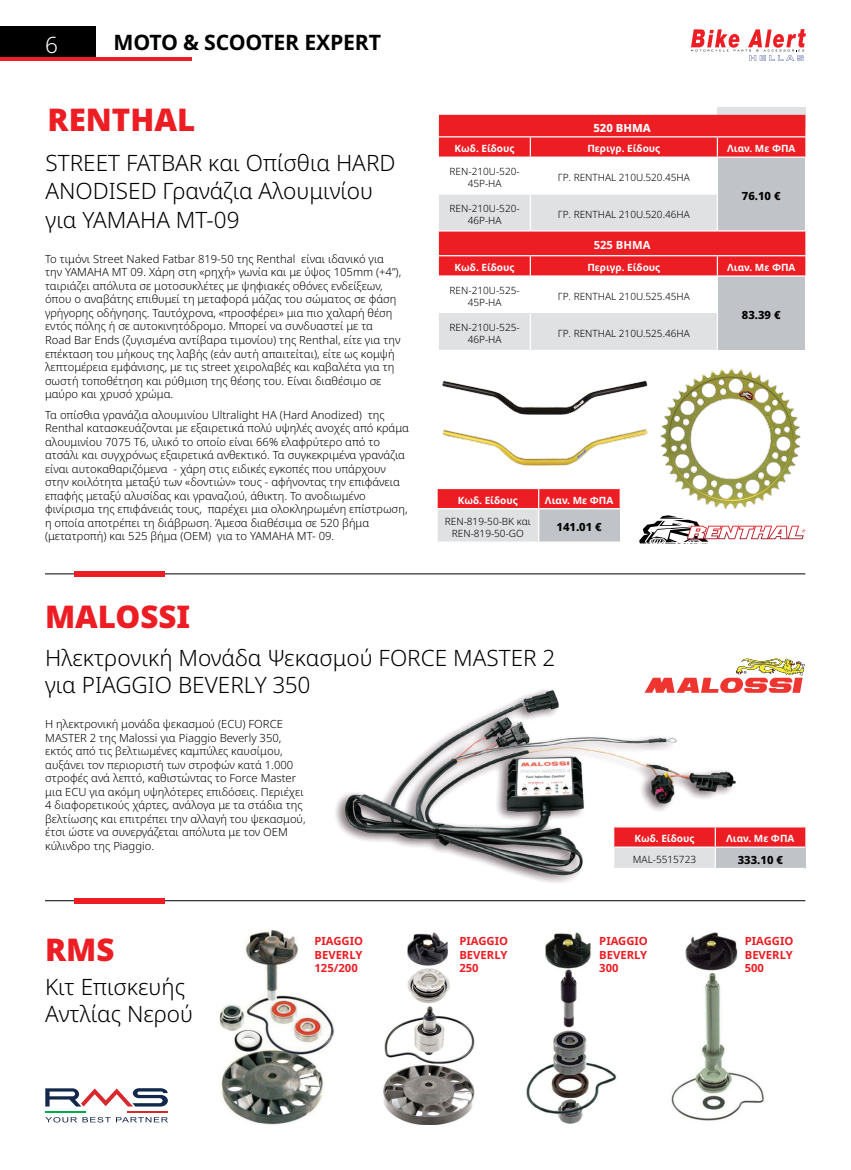
<style>
.page{position:relative;width:851px;height:1170px;background:#fff}
.page>*{position:absolute;margin:0;border:0;box-sizing:border-box;transform-origin:0 0}
.t1{font:900 31.25px "Noto Sans";color:#ed1d24}
.t2{font:300 22.5px/28.8px "Noto Sans";color:#000}
.t3{font:300 22.5px "Noto Sans";color:#fff}
.t4{font:700 21.25px "Noto Sans";letter-spacing:-.01em;color:#000}
.t5{font:300 11.25px/13.5px "Noto Sans";color:#000}
.t6{font:700 11.25px/13.5px "Noto Sans";color:#ed1d24;text-align:justify}
.t7{font:800 11.25px "Noto Sans";color:#000}
.t8{font:800 11.25px "Noto Sans";color:#fff}
.t9{font:700 11.25px "Noto Sans";color:#fff}
.t10{font:300 10px/12px "Noto Sans";color:#000;text-align:center}
.t11{font:700 10px "Noto Sans";color:#fff}
</style>
<div class="page">
<img style="left:335px;top:689px;width:423px;height:194px">
<hr style="left:45px;top:573px;width:760px;height:1px;background:#000">
<div style="left:74px;top:571px;width:90px;height:5px;background:#ed1d24"></div>
<hr style="left:45px;top:900px;width:760px;height:1px;background:#000">
<div style="left:74px;top:897px;width:90px;height:6px;background:#ed1d24"></div>
<svg style="left:639px;top:515px;width:166px;height:28px"></svg>
<img style="left:660px;top:368px;width:141px;height:141px">
<img style="left:442px;top:380px;width:206px;height:35px">
<img style="left:442px;top:429px;width:206px;height:37px">
<div style="left:437px;top:508px;width:101px;height:34px;background:#e0e1e3"></div>
<div style="left:538px;top:508px;width:81px;height:34px;background:#c0c3c7"></div>
<svg style="left:437px;top:488px;width:182px;height:20px;background:#ee2b32"></svg>
<hr style="left:436px;top:508px;width:102px;height:1px;background:#fff">
<hr style="left:538px;top:508px;width:81px;height:1px;background:#fff">
<hr style="left:538px;top:509px;width:1px;height:32px;background:#fff">
<hr style="left:436px;top:541px;width:102px;height:1px;background:#fff">
<hr style="left:538px;top:541px;width:81px;height:1px;background:#fff">
<div style="left:717px;top:107px;width:88px;height:22px;background:#e0e1e3"></div>
<div style="left:439px;top:115px;width:366px;height:21px;background:#ed1d24"></div>
<div style="left:717px;top:137px;width:88px;height:138px;background:#ed1d24"></div>
<div style="left:717px;top:157px;width:88px;height:74px;background:#c0c3c7"></div>
<svg style="left:439px;top:195px;width:278px;height:155px;background:#e3b0b4"></svg>
<div style="left:717px;top:276px;width:88px;height:74px;background:#c0c3c7"></div>
<div style="left:439px;top:137px;width:279px;height:19px;background:#ed1d24"></div>
<hr style="left:717px;top:156px;width:88px;height:2px;background:#fff">
<hr style="left:716px;top:158px;width:2px;height:35px;background:#fff">
<hr style="left:530px;top:193px;width:188px;height:2px;background:#fff">
<hr style="left:529px;top:195px;width:2px;height:35px;background:#fff">
<hr style="left:716px;top:195px;width:2px;height:35px;background:#fff">
<hr style="left:439px;top:230px;width:91px;height:1px;background:#fff">
<hr style="left:530px;top:230px;width:187px;height:1px;background:#fff">
<hr style="left:717px;top:230px;width:88px;height:1px;background:#fff">
<hr style="left:439px;top:255px;width:91px;height:1px;background:#fff">
<hr style="left:530px;top:255px;width:187px;height:1px;background:#fff">
<hr style="left:717px;top:255px;width:88px;height:1px;background:#fff">
<svg style="left:439px;top:256px;width:279px;height:57px"></svg>
<hr style="left:439px;top:275px;width:91px;height:1px;background:#fff">
<hr style="left:530px;top:275px;width:187px;height:1px;background:#fff">
<hr style="left:529px;top:276px;width:2px;height:37px;background:#fff">
<hr style="left:717px;top:275px;width:88px;height:1px;background:#fff">
<hr style="left:716px;top:276px;width:2px;height:37px;background:#fff">
<hr style="left:529px;top:313px;width:2px;height:37px;background:#fff">
<hr style="left:716px;top:313px;width:2px;height:37px;background:#fff">
<svg style="left:644px;top:658px;width:160px;height:34px"></svg>
<svg style="left:613px;top:826px;width:192px;height:41px;background:#e18287"></svg>
<hr style="left:613px;top:867px;width:102px;height:2px;background:#fff">
<hr style="left:715px;top:867px;width:90px;height:2px;background:#fff">
<img style="left:219px;top:930px;width:116px;height:194px">
<img style="left:383px;top:932px;width:92px;height:192px">
<img style="left:526px;top:932px;width:91px;height:192px">
<img style="left:671px;top:932px;width:93px;height:189px">
<hr style="left:127px;top:1110px;width:41px;height:2px;background:#d7282e">
<hr style="left:45px;top:1110px;width:41px;height:2px;background:#00ab4f">
<svg style="left:45px;top:1088px;width:123px;height:18px"></svg>
<svg style="left:45px;top:1117px;width:123px;height:5px"></svg>
<div style="left:0;top:26px;width:96px;height:33px;background:#000"></div>
<hr style="left:0;top:58px;width:191px;height:3px;background:#ed1d24">
<svg style="left:691px;top:29px;width:114px;height:32px"></svg>
<h2 class="t3" style="left:45px;top:32px;width:14px">6</h2>
<h3 class="t4" style="left:114px;top:31px;width:269px">MOTO &amp; SCOOTER EXPERT</h3>
<h1 class="t1" style="left:48px;top:101px;width:149px">RENTHAL</h1>
<h2 class="t2" style="left:46px;top:148px;width:351px">STREET FATBAR και Οπίσθια HARD<br>ANODISED Γρανάζια Αλουμινίου για ΥΑMAHA MT-09</h2>
<p class="t5" style="left:45px;top:252px;width:357px">Το τιμόνι Street Naked Fatbar 819-50 της Renthal είναι ιδανικό για την YAMAHA MT 09. Χάρη στη «ρηχή» γωνία και με ύψος 105mm (+4”), ταιριάζει απόλυτα σε μοτοσυκλέτες με ψηφιακές οθόνες ενδείξεων, όπου ο αναβάτης επιθυμεί τη μεταφορά μάζας του σώματος σε φάση γρήγορης οδήγησης. Ταυτόχρονα, «προσφέρει» μια πιο χαλαρή θέση εντός πόλης ή σε αυτοκινητόδρομο. Μπορεί να συνδυαστεί με τα Road Bar Ends (ζυγισμένα αντίβαρα τιμονίου) της Renthal, είτε για την επέκταση του μήκους της λαβής (εάν αυτή απαιτείται), είτε ως κομψή λεπτομέρεια εμφάνισης, με τις street χειρολαβές και καβαλέτα για τη σωστή τοποθέτηση και ρύθμιση της θέσης του. Είναι διαθέσιμο σε μαύρο και χρυσό χρώμα.</p>
<p class="t5" style="left:45px;top:408px;width:365px">Τα οπίσθια γρανάζια αλουμινίου Ultralight HA (Hard Anodized) της Renthal κατασκευάζονται με εξαιρετικά πολύ υψηλές ανοχές από κράμα αλουμινίου 7075 T6, υλικό το οποίο είναι 66% ελαφρύτερο από το ατσάλι και συγχρόνως εξαιρετικά ανθεκτικό. Τα συγκεκριμένα γρανάζια είναι αυτoκαθαριζόμενα - χάρη στις ειδικές εγκοπές που υπάρχουν στην κοιλότητα μεταξύ των «δοντιών» τους - αφήνοντας την επιφάνεια επαφής μεταξύ αλυσίδας και γραναζιού, άθικτη. Το ανοδιωμένο φινίρισμα της επιφάνειάς τους, παρέχει μια ολοκληρωμένη επίστρωση, η οποία αποτρέπει τη διάβρωση. Άμεσα διαθέσιμα σε 520 βήμα (μετατροπή) και 525 βήμα (OEM) για το ΥΑΜΑΗΑ ΜΤ- 09.</p>
<h1 class="t1" style="left:45px;top:598px;width:147px">MALOSSI</h1>
<p class="t8" style="left:593px;top:121px;width:59px">520 ΒΗΜΑ</p>
<p class="t11" style="left:454px;top:143px;width:62px">Κωδ. Είδους</p>
<p class="t11" style="left:587px;top:143px;width:75px">Περιγρ. Είδους</p>
<p class="t11" style="left:727px;top:143px;width:70px">Λιαν. Με ΦΠΑ</p>
<p class="t10" style="left:449px;top:165px;width:71px">REN-210U-520-<br>45P-HA</p>
<p class="t10" style="left:558px;top:171px;width:133px">ΓΡ. RENTHAL 210U.520.45HA</p>
<p class="t7" style="left:741px;top:189px;width:40px">76.10 €</p>
<p class="t10" style="left:449px;top:202px;width:71px">REN-210U-520-<br>46P-HA</p>
<p class="t10" style="left:558px;top:208px;width:133px">ΓΡ. RENTHAL 210U.520.46HA</p>
<p class="t9" style="left:593px;top:239px;width:58px">525 ΒΗΜΑ</p>
<p class="t11" style="left:454px;top:262px;width:62px">Κωδ. Είδους</p>
<p class="t11" style="left:587px;top:262px;width:75px">Περιγρ. Είδους</p>
<p class="t11" style="left:727px;top:262px;width:70px">Λιαν. Με ΦΠΑ</p>
<p class="t10" style="left:449px;top:284px;width:71px">REN-210U-525-<br>45P-HA</p>
<p class="t10" style="left:558px;top:290px;width:133px">ΓΡ. RENTHAL 210U.525.45HA</p>
<p class="t7" style="left:741px;top:309px;width:40px">83.39 €</p>
<p class="t10" style="left:449px;top:321px;width:71px">REN-210U-525-<br>46P-HA</p>
<p class="t10" style="left:558px;top:327px;width:133px">ΓΡ. RENTHAL 210U.525.46HA</p>
<p class="t11" style="left:457px;top:494px;width:62px">Κωδ. Είδους</p>
<p class="t11" style="left:545px;top:494px;width:70px">Λιαν. Με ΦΠΑ</p>
<p class="t10" style="left:445px;top:515px;width:87px">REN-819-50-BK και<br>REN-819-50-GO</p>
<p class="t7" style="left:556px;top:521px;width:47px">141.01 €</p>
<h2 class="t2" style="left:45px;top:644px;width:512px;line-height:27px">Ηλεκτρoνική Μονάδα Ψεκασμού FORCE MASTER 2 για PIAGGIO BEVERLY 350</h2>
<p class="t5" style="left:45px;top:717px;width:262px">Η ηλεκτρονική μονάδα ψεκασμού (ECU) FORCE MASTER 2 της Malossi για Piaggio Beverly 350, εκτός από τις βελτιωμένες καμπύλες καυσίμου, αυξάνει τον περιοριστή των στροφών κατά 1.000 στροφές ανά λεπτό, καθιστώντας το Force Master μια ECU για ακόμη υψηλότερες επιδόσεις. Περιέχει 4 διαφορετικούς χάρτες, ανάλογα με τα στάδια της βελτίωσης και επιτρέπει την αλλαγή του ψεκασμού, έτσι ώστε να συνεργάζεται απόλυτα με τον ΟΕΜ κύλινδρο της Piaggio.</p>
<p class="t11" style="left:634px;top:833px;width:62px">Κωδ. Είδους</p>
<p class="t11" style="left:726px;top:833px;width:70px">Λιαν. Με ΦΠΑ</p>
<p class="t10" style="left:632px;top:853px;width:65px">MAL-5515723</p>
<p class="t7" style="left:737px;top:853px;width:47px">333.10 €</p>
<h1 class="t1" style="left:45px;top:932px;width:71px">RMS</h1>
<h2 class="t2" style="left:45px;top:974px;width:150px;line-height:27px">Κιτ Επισκευής<br>Αντλίας Νερού</h2>
<p class="t6" style="left:314px;top:934px;width:50px">PIAGGIO BEVERLY 125/200</p>
<p class="t6" style="left:459px;top:934px;width:50px">PIAGGIO BEVERLY 250</p>
<p class="t6" style="left:599px;top:934px;width:50px">PIAGGIO BEVERLY 300</p>
<p class="t6" style="left:744px;top:934px;width:50px">PIAGGIO BEVERLY 500</p>
</div>
